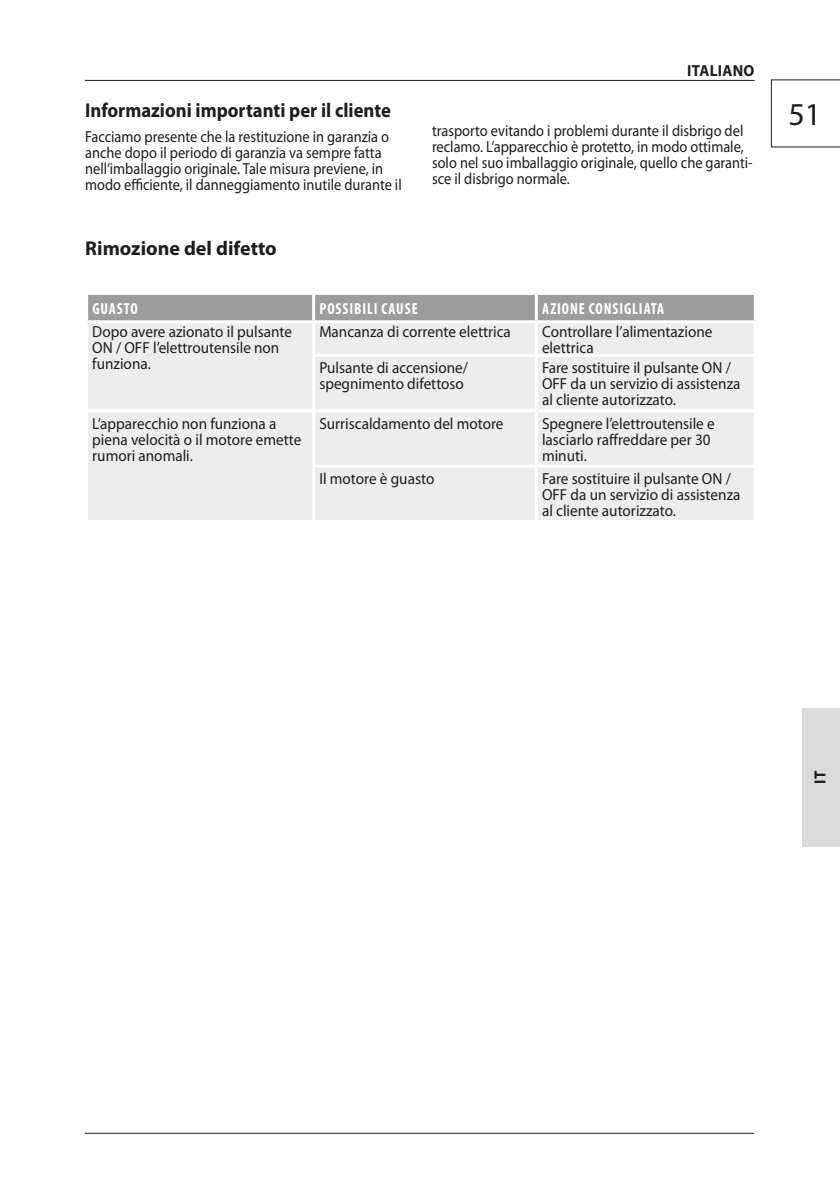
<style>
.page{position:relative;width:840px;height:1191px;background:#fff}
.page>*{position:absolute;margin:0;border:0;box-sizing:border-box;transform-origin:0 0}
.t1{font:32px "Myriad Pro";color:#1d1d1b}
.t2{font:700 20px "Myriad Pro";color:#1d1d1b;scale:.93 1}
.t3{font:700 20px "Myriad Pro";color:#1d1d1b}
.t4{font:16px/16px "Myriad Pro";color:#1d1d1b;scale:.95 1}
.t5{font:16px/16px "Myriad Pro";color:#1d1d1b;scale:.9 1}
.t6{font:700 condensed 16px "Myriad Pro";letter-spacing:.06em;color:#fff;scale:.95 1}
.t7{font:700 16px "Myriad Pro";letter-spacing:.02em;color:#1d1d1b;scale:.95 1}
</style>
<div class="page">
<hr style="left:85px;top:1132px;width:668px;height:1px;background:#1d1d1b">
<hr style="left:85px;top:80px;width:669px;height:1px;background:#1d1d1b">
<svg style="left:770px;top:79px;width:69px;height:68px"></svg>
<div style="left:88px;top:295px;width:665px;height:25px;background:#9d9d9d"></div>
<div style="left:88px;top:323px;width:665px;height:197px;background:#ededed"></div>
<hr style="left:312px;top:295px;width:3px;height:25px;background:#fff">
<hr style="left:534px;top:295px;width:3px;height:25px;background:#fff">
<hr style="left:312px;top:323px;width:3px;height:31px;background:#fff">
<hr style="left:534px;top:323px;width:3px;height:31px;background:#fff">
<hr style="left:312px;top:354px;width:224px;height:3px;background:#fff">
<hr style="left:312px;top:357px;width:3px;height:52px;background:#fff">
<hr style="left:536px;top:354px;width:220px;height:3px;background:#fff">
<hr style="left:534px;top:357px;width:3px;height:52px;background:#fff">
<hr style="left:85px;top:409px;width:228px;height:3px;background:#fff">
<hr style="left:313px;top:409px;width:223px;height:3px;background:#fff">
<hr style="left:312px;top:412px;width:3px;height:52px;background:#fff">
<hr style="left:536px;top:409px;width:220px;height:3px;background:#fff">
<hr style="left:534px;top:412px;width:3px;height:52px;background:#fff">
<hr style="left:312px;top:464px;width:224px;height:3px;background:#fff">
<hr style="left:312px;top:467px;width:3px;height:53px;background:#fff">
<hr style="left:536px;top:464px;width:220px;height:3px;background:#fff">
<hr style="left:534px;top:467px;width:3px;height:53px;background:#fff">
<hr style="left:839px;top:708px;width:1px;height:138px;background:#dbdbdb">
<div style="left:801px;top:708px;width:38px;height:138px;background:#dbdbdb"></div>
<p class="t7" style="left:687px;top:62px;width:72px">ITALIANO</p>
<p class="t2" style="left:85px;top:100px;width:330px">Informazioni importanti per il cliente</p>
<p class="t5" style="left:85px;top:129px;width:353px">Facciamo presente che la restituzione in garanzia o anche dopo il periodo di garanzia va sempre fatta nell‘imballaggio originale. Tale misura previene, in modo efficiente, il danneggiamento inutile durante il</p>
<p class="t5" style="left:432px;top:123px;width:357px">trasporto evitando i problemi durante il disbrigo del reclamo. L‘apparecchio è protetto, in modo ottimale, solo nel suo imballaggio originale, quello che garanti&shy;sce il disbrigo normale.</p>
<p class="t3" style="left:85px;top:238px;width:193px">Rimozione del difetto</p>
<p class="t6" style="left:92px;top:299px;width:49px">GUASTO</p>
<p class="t6" style="left:319px;top:299px;width:105px">POSSIBILI CAUSE</p>
<p class="t6" style="left:542px;top:299px;width:130px">AZIONE CONSIGLIATA</p>
<p class="t4" style="left:92px;top:324px;width:212px">Dopo avere azionato il pulsante<br>ON / OFF l’elettroutensile non funziona.</p>
<p class="t4" style="left:319px;top:324px;width:203px">Mancanza di corrente elettrica</p>
<p class="t4" style="left:541px;top:324px;width:181px">Controllare l’alimentazione elettrica</p>
<p class="t4" style="left:319px;top:360px;width:158px">Pulsante di accensione/ spegnimento difettoso</p>
<p class="t4" style="left:541px;top:360px;width:210px">Fare sostituire il pulsante ON /<br>OFF da un servizio di assistenza al cliente autorizzato.</p>
<p class="t4" style="left:92px;top:415px;width:221px">L‘apparecchio non funziona a piena velocità o il motore emette rumori anomali.</p>
<p class="t4" style="left:319px;top:415px;width:195px">Surriscaldamento del motore</p>
<p class="t4" style="left:541px;top:415px;width:183px">Spegnere l’elettroutensile e lasciarlo raffreddare per 30 minuti.</p>
<p class="t4" style="left:319px;top:471px;width:122px">Il motore è guasto</p>
<p class="t4" style="left:541px;top:471px;width:210px">Fare sostituire il pulsante ON /<br>OFF da un servizio di assistenza al cliente autorizzato.</p>
<h1 class="t1" style="left:788px;top:98px;width:34px">51</h1>
<p class="t7" style="left:811px;top:784px;width:15px;rotate:-90deg">IT</p>
</div>
